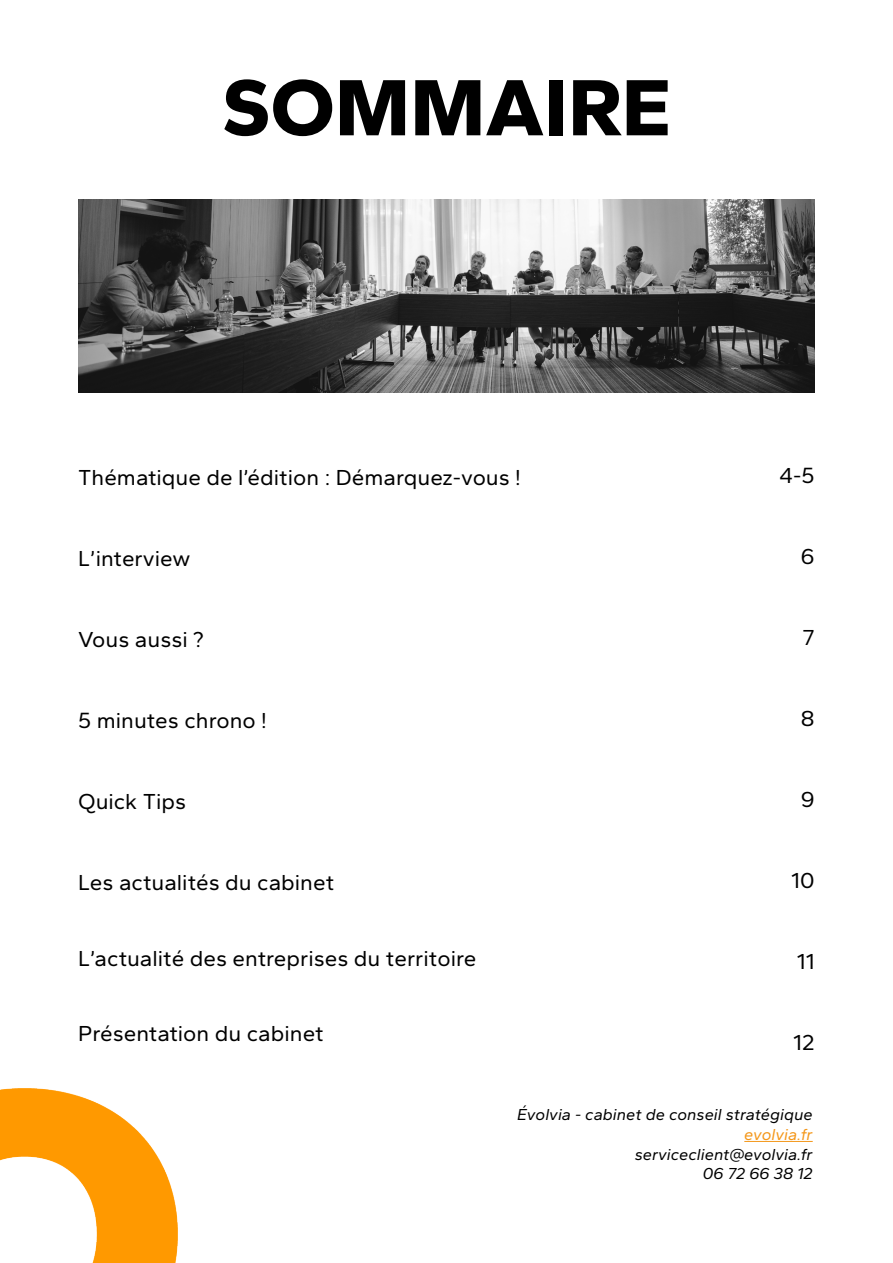
<style>
.page{position:relative;width:893px;height:1263px;background:#fff}
.page>*{position:absolute;margin:0;border:0;box-sizing:border-box;transform-origin:0 0}
.t1{font:800 82.5px "Celebes";color:#000}
.t2{font:22.5px "Celebes";color:#000}
.t3{font:italic 16.5px/19.8px "Celebes";color:#000;text-align:right}
.t4{font:italic 16.5px "Celebes";color:#f4971a}
</style>
<div class="page">
<img style="left:0;top:1088px;width:177px;height:175px">
<img style="left:78px;top:199px;width:737px;height:194px">
<hr style="left:744px;top:1141px;width:69px;height:1px;background:#f4971a">
<h1 class="t1" style="left:222px;top:60px;width:451px">SOMMAIRE</h1>
<p class="t2" style="left:78px;top:464px;width:444px">Thématique de l’édition : Démarquez-vous !</p>
<p class="t2" style="left:779px;top:462px;width:37px">4-5</p>
<p class="t2" style="left:78px;top:545px;width:114px">L’interview</p>
<p class="t2" style="left:801px;top:543px;width:15px">6</p>
<p class="t2" style="left:78px;top:626px;width:127px">Vous aussi ?</p>
<p class="t2" style="left:803px;top:624px;width:13px">7</p>
<p class="t2" style="left:78px;top:707px;width:190px">5 minutes chrono !</p>
<p class="t2" style="left:801px;top:705px;width:15px">8</p>
<p class="t2" style="left:78px;top:788px;width:110px">Quick Tips</p>
<p class="t2" style="left:801px;top:786px;width:15px">9</p>
<p class="t2" style="left:78px;top:869px;width:258px">Les actualités du cabinet</p>
<p class="t2" style="left:791px;top:867px;width:25px">10</p>
<p class="t2" style="left:78px;top:945px;width:400px">L’actualité des entreprises du territoire</p>
<p class="t2" style="left:797px;top:948px;width:19px">11</p>
<p class="t2" style="left:78px;top:1020px;width:247px">Présentation du cabinet</p>
<p class="t2" style="left:793px;top:1029px;width:23px">12</p>
<p class="t3" style="left:517px;top:1104px;width:297px">Évolvia - cabinet de conseil stratégique</p>
<p class="t4" style="left:744px;top:1125px;width:70px">evolvia.fr</p>
<p class="t3" style="left:635px;top:1144px;width:179px">serviceclient@evolvia.fr<br>06 72 66 38 12</p>
</div>
